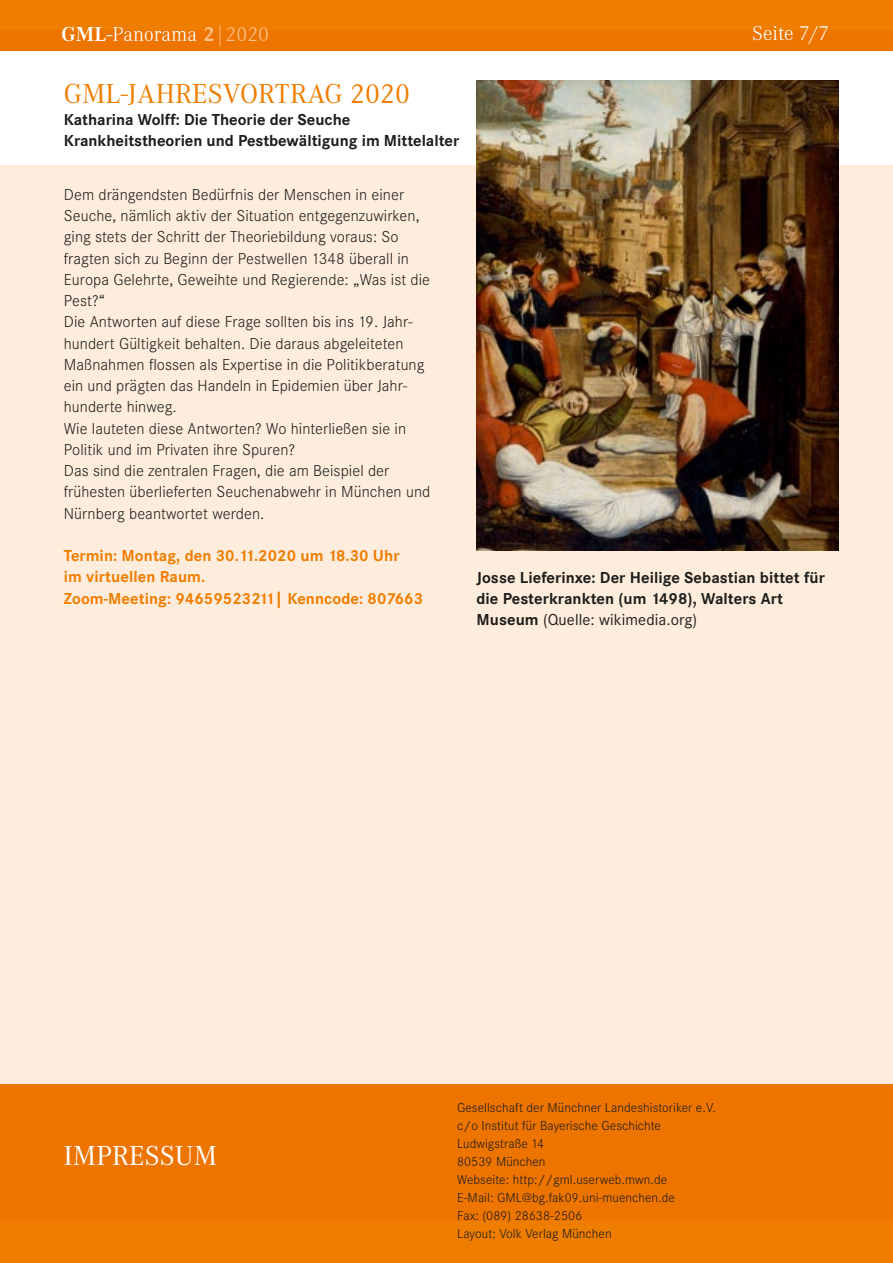
<style>
.page{position:relative;width:893px;height:1263px;background:#fff}
.page>*{position:absolute;margin:0;border:0;box-sizing:border-box;transform-origin:0 0}
.t1{font:28.5px "Corporate A";letter-spacing:.005em;color:#ef7d00}
.t2{font:28.5px "Corporate A";letter-spacing:.005em;color:#fff}
.t3{font:300 21px "Corporate A";letter-spacing:.005em;color:#fff}
.t4{font:300 16.5px/21.3px "Corporate S";letter-spacing:.005em;color:#1d1d1b}
.t5{font:700 16.5px/21.3px "Corporate S";color:#1d1d1b}
.t6{font:700 16.5px/21.3px "Corporate S";letter-spacing:.005em;color:#ef7d00}
.t7{font:300 13.5px/18px "Corporate S";letter-spacing:.005em;color:#1d1d1b}
.s1{font-weight:700}
.s2{font-weight:700;color:#fac28a}
.s3{color:#fac28a}
.s4{font-weight:400}
</style>
<div class="page">
<div style="left:0;top:30px;width:893px;height:1190px;background:#feeddd"></div>
<div style="left:0;top:0;width:893px;height:51px;background:#ef7d00"></div>
<div style="left:0;top:51px;width:893px;height:114px;background:#fff"></div>
<img style="left:476px;top:81px;width:363px;height:469px">
<div style="left:0;top:1084px;width:893px;height:179px;background:#ee7400"></div>
<p class="t3" style="left:62px;top:22px;width:209px"><span class="s1">GML-</span>Panorama <span class="s2">2</span><span class="s3">|2020</span></p>
<h1 class="t1" style="left:64px;top:78px;width:348px">GML-JAHRESVORTRAG 2020</h1>
<p class="t5" style="left:64px;top:109px;width:397px">Katharina Wolff: Die Theorie der Seuche<br>Krankheitstheorien und Pestbewältigung im Mittelalter</p>
<p class="t4" style="left:64px;top:184px;width:368px">Dem drängendsten Bedürfnis der Menschen in einer Seuche, nämlich aktiv der Situation entgegenzuwirken, ging stets der Schritt der Theoriebildung voraus: So fragten sich zu Beginn der Pestwellen 1348 überall in Europa Gelehrte, Geweihte und Regierende: „Was ist die Pest?“<br>Die Antworten auf diese Frage sollten bis ins 19. Jahr&shy;hundert Gültigkeit behalten. Die daraus abgeleiteten Maßnahmen flossen als Expertise in die Politikberatung ein und prägten das Handeln in Epidemien über Jahr&shy;hunderte hinweg.<br>Wie lauteten diese Antworten? Wo hinterließen sie in Politik und im Privaten ihre Spuren?<br>Das sind die zentralen Fragen, die am Beispiel der frühesten überlieferten Seuchenabwehr in München und Nürnberg beantwortet werden.</p>
<p class="t6" style="left:64px;top:545px;width:361px">Termin: Montag, den 30.11.2020 um 18.30 Uhr<br>im virtuellen Raum.<br>Zoom-Meeting: 94659523211| Kenncode: 807663</p>
<p class="t3" style="left:752px;top:22px;width:78px">Seite 7/7</p>
<p class="t5" style="left:476px;top:567px;width:350px">Josse Lieferinxe: Der Heilige Sebastian bittet für die Pesterkrankten (um 1498), Walters Art<br>Museum <span class="s4">(Quelle: wikimedia.org)</span></p>
<h1 class="t2" style="left:64px;top:1140px;width:155px">IMPRESSUM</h1>
<p class="t7" style="left:457px;top:1098px;width:260px">Gesellschaft der Münchner Landeshistoriker e.V. c/o Institut für Bayerische Geschichte<br>Ludwigstraße 14<br>80539 München<br>Webseite: http://gml.userweb.mwn.de<br>E-Mail: GML@bg.fak09.uni-muenchen.de<br>Fax: (089) 28638-2506<br>Layout: Volk Verlag München</p>
</div>
